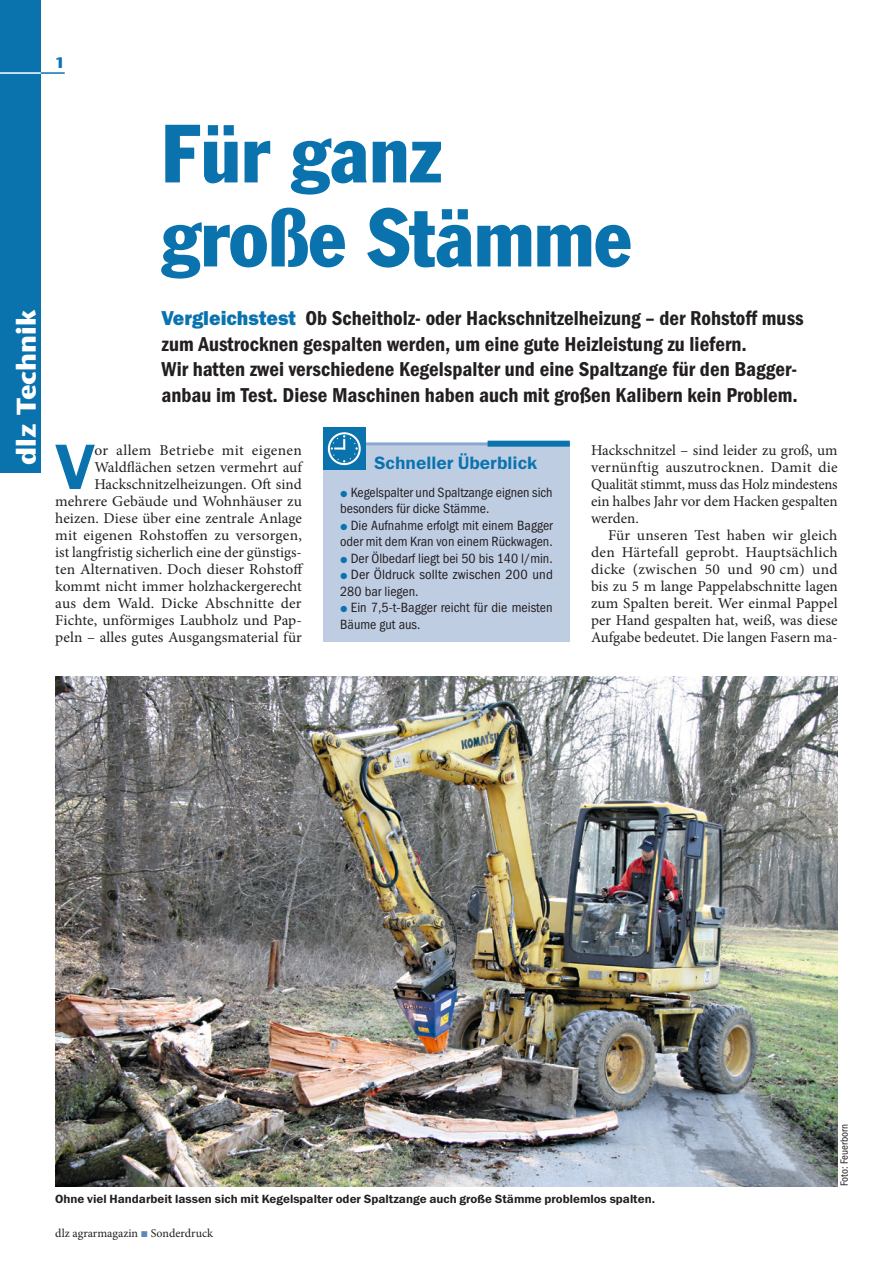
<style>
.page{position:relative;width:893px;height:1263px;background:#fff}
.page>*{position:absolute;margin:0;border:0;box-sizing:border-box;transform-origin:0 0}
._02_2_Ueberschrift_g{font:condensed 81px/84px "Franklin Gothic Std";color:#0a73ae}
._04_3_Text_Initial_3{font:64.65px "Franklin Gothic Demi ITC";color:#0a73ae}
.t1{font:700 27px "Stone Sans Std";color:#fff}
._03_Vorspann{font:20.25px/25.5px "Franklin Gothic Demi Cond ITC";color:#231f20}
._10_1_Zusatzinfo_Ueb{font:18px "Franklin Gothic Demi ITC";color:#0a73ae}
._04_3_Text_Initial_3-2{font:15px/17px "Minion Pro";letter-spacing:.005em;color:#231f20;text-align:right}
._04_2_Text{font:15px/17px "Minion Pro";color:#231f20;text-align:justify}
.t2{font:700 15px "Stone Sans Std";color:#0a73ae}
.t3{font:13.5px/16.5px "Franklin Gothic Book Cond ITC";color:#231f20}
._08_Bildunterschrift{font:12px "Franklin Gothic Demi ITC";color:#231f20}
.t4{font:12px "Minion Pro";color:#231f20}
._09_Fotonachweis{font:10.5px "Franklin Gothic Book Cond ITC";color:#231f20}
.s1{font-family:"Franklin Gothic Heavy ITC";color:#0a73ae}
.s2{color:#578abc}
</style>
<div class="page">
<div style="left:0;top:0;width:40px;height:472px;background:#0a73ae"></div>
<hr style="left:0;top:72px;width:43px;height:2px;background:#fff">
<hr style="left:41px;top:72px;width:24px;height:2px;background:#0a73ae">
<div style="left:323px;top:443px;width:247px;height:199px;background:#bfcde3"></div>
<hr style="left:323px;top:442px;width:247px;height:3px;background:#8ba9cf">
<div style="left:488px;top:441px;width:82px;height:6px;background:#0a73ae"></div>
<div style="left:323px;top:427px;width:43px;height:43px;background:#0a73ae"></div>
<div style="left:328px;top:432px;width:33px;height:33px;border:2px solid #fff;border-radius:50%"></div>
<svg style="left:331px;top:435px;width:27px;height:27px"></svg>
<img style="left:55px;top:676px;width:783px;height:510px">
<p class="t2" style="left:55px;top:54px;width:11px">1</p>
<h3 class="t1" style="left:10px;top:465px;width:157px;rotate:-90deg">dlz Technik</h3>
<p class="_02_2_Ueberschrift_g" style="left:162px;top:111px;width:472px">Für ganz große Stämme</p>
<p class="_03_Vorspann" style="left:162px;top:306px;width:644px"><span class="s1">Vergleichstest</span> Ob Scheitholz- oder Hackschnitzelheizung – der Rohstoff muss zum Austrocknen gespalten werden, um eine gute Heizleistung zu liefern.<br>Wir hatten zwei verschiedene Kegelspalter und eine Spaltzange für den Bagger&shy;anbau im Test. Diese Maschinen haben auch mit großen Kalibern kein Problem.</p>
<p class="_04_3_Text_Initial_3-2" style="left:591px;top:442px;width:248px;text-align:justify">Hackschnitzel – sind leider zu groß, um vernünftig auszutrocknen. Damit die Qualität stimmt, muss das Holz mindestens ein halbes Jahr vor dem Hacken gespalten werden.</p>
<p class="_04_2_Text" style="left:591px;top:527px;width:248px;text-indent:17px">Für unseren Test haben wir gleich den Härtefall geprobt. Hauptsächlich dicke (zwischen 50 und 90 cm) und bis zu 5 m lange Pappelabschnitte lagen zum Spalten bereit. Wer einmal Pappel per Hand gespalten hat, weiß, was diese Aufgabe bedeutet. Die langen Fasern ma-</p>
<p class="_04_3_Text_Initial_3-2" style="left:55px;top:442px;width:250px">or allem Betriebe mit eigenen Waldflächen setzen vermehrt auf Hackschnitzelheizungen. Oft sind mehrere Gebäude und Wohnhäuser zu heizen. Diese über eine zentrale Anlage mit eigenen Rohstoffen zu versorgen, ist langfristig sicherlich eine der günstigs&shy;ten Alternativen. Doch dieser Rohstoff kommt nicht immer holzhackergerecht aus dem Wald. Dicke Abschnitte der Fichte, unförmiges Laubholz und Pap&shy;peln – alles gutes Ausgangsmaterial für</p>
<p class="_04_3_Text_Initial_3" style="left:56px;top:428px;width:40px">V</p>
<p class="_10_1_Zusatzinfo_Ueb" style="left:374px;top:452px;width:164px">Schneller Überblick</p>
<p class="t3" style="left:340px;top:484px;width:214px;text-indent:11px">Kegelspalter und Spaltzange eignen sich besonders für dicke Stämme.</p>
<p class="t3" style="left:340px;top:517px;width:214px;text-align:right">Die Aufnahme erfolgt mit einem Bagger oder mit dem Kran von einem Rückwagen.</p>
<p class="t3" style="left:351px;top:550px;width:203px">Der Ölbedarf liegt bei 50 bis 140 l/min.</p>
<p class="t3" style="left:340px;top:566px;width:214px;text-indent:11px">Der Öldruck sollte zwischen 200 und<br>280 bar liegen.</p>
<p class="t3" style="left:340px;top:599px;width:214px;text-indent:11px">Ein 7,5-t-Bagger reicht für die meisten<br>Bäume gut aus.</p>
<p class="_08_Bildunterschrift" style="left:55px;top:1191px;width:601px">Ohne viel Handarbeit lassen sich mit Kegelspalter oder Spaltzange auch große Stämme problemlos spalten.</p>
<p class="t4" style="left:55px;top:1225px;width:159px">dlz agrarmagazin <span class="s2">◾</span> Sonderdruck</p>
<p class="_09_Fotonachweis" style="left:838px;top:1186px;width:64px;rotate:-90deg">Foto: Feuerborn</p>
</div>
